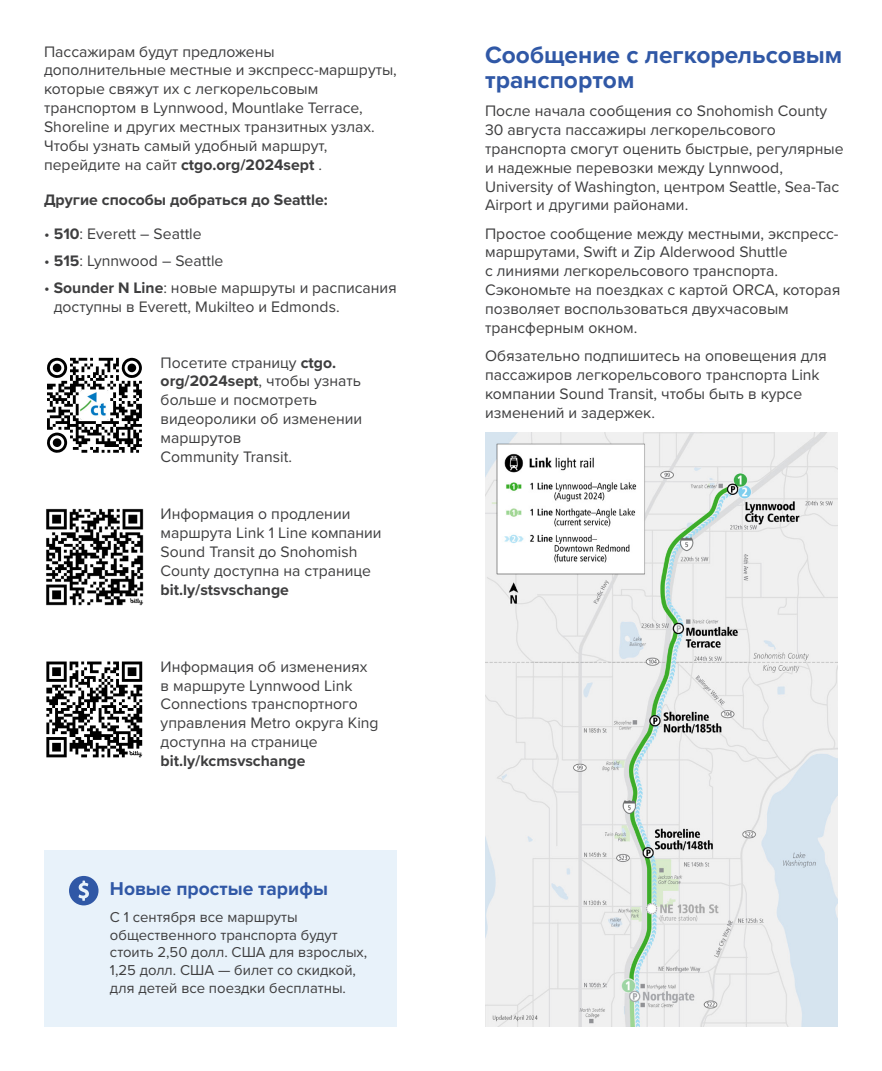
<style>
.page{position:relative;width:882px;height:1071px;background:#fff}
.page>*{position:absolute;margin:0;border:0;box-sizing:border-box;transform-origin:0 0}
.t1{font:700 24.5px/24.5px "Proxima Nova";color:#3058a6}
.t2{font:700 19.25px "Proxima Nova";color:#3058a6}
.t3{font:15.75px/18.9px "Proxima Nova";color:#3e3e3f}
.t4{font:700 15.75px "Proxima Nova";color:#3e3e3f}
.t5{font:14.88px/17.8px "Proxima Nova";color:#3e3e3f}
.s1{font-weight:700}
</style>
<div class="page">
<img style="left:485px;top:432px;width:353px;height:595px">
<svg style="left:47px;top:358px;width:95px;height:95px"></svg>
<img style="left:80px;top:391px;width:29px;height:29px">
<img style="left:46px;top:508px;width:98px;height:98px">
<svg style="left:46px;top:661px;width:97px;height:97px"></svg>
<svg style="left:46px;top:662px;width:96px;height:95px"></svg>
<div style="left:44px;top:850px;width:353px;height:177px;background:#e8f2fa"></div>
<svg style="left:69px;top:876px;width:30px;height:29px"></svg>
<p class="t3" style="left:44px;top:41px;width:354px">Пассажирам будут предложены дополнительные местные и экспресс-маршруты, которые свяжут их с легкорельсовым транспортом в Lynnwood, Mountlake Terrace, Shoreline и других местных транзитных узлах.<br>Чтобы узнать самый удобный маршрут, перейдите на сайт <span class="s1">ctgo.org/2024sept</span> .</p>
<p class="t4" style="left:44px;top:188px;width:285px">Другие способы добраться до Seattle:</p>
<p class="t3" style="left:44px;top:224px;width:159px">• <span class="s1">510</span>: Everett – Seattle</p>
<p class="t3" style="left:44px;top:251px;width:181px">• <span class="s1">515</span>: Lynnwood – Seattle</p>
<p class="t3" style="left:54px;top:277px;width:345px;text-indent:-10px">• <span class="s1">Sounder N Line</span>: новые маршруты и расписания доступны в Everett, Mukilteo и Edmonds.</p>
<p class="t3" style="left:161px;top:352px;width:203px">Посетите страницу <span class="s1">ctgo. org/2024sept</span>, чтобы узнать больше и посмотреть видеоролики об изменении маршрутов<br>Community Transit.</p>
<p class="t3" style="left:161px;top:504px;width:223px">Информация о продлении маршрута Link 1 Line компании<br>Sound Transit до Snohomish<br>County доступна на странице <span class="s1">bit.ly/stsvschange</span></p>
<p class="t3" style="left:161px;top:656px;width:220px">Информация об изменениях в маршруте Lynnwood Link<br>Connections транспортного управления Metro округа King доступна на странице <span class="s1">bit.ly/kcmsvschange</span></p>
<p class="t2" style="left:110px;top:874px;width:219px">Новые простые тарифы</p>
<p class="t5" style="left:110px;top:907px;width:259px">С 1 сентября все маршруты общественного транспорта будут стоить 2,50 долл. США для взрослых,<br>1,25 долл. США — билет со скидкой, для детей все поездки бесплатны.</p>
<p class="t1" style="left:485px;top:42px;width:359px">Сообщение с легкорельсовым транспортом</p>
<p class="t3" style="left:485px;top:101px;width:360px">После начала сообщения со Snohomish County 30 августа пассажиры легкорельсового транспорта смогут оценить быстрые, регулярные и надежные перевозки между Lynnwood, University of Washington, центром Seattle, Sea-Tac Airport и другими районами.</p>
<p class="t3" style="left:485px;top:223px;width:357px">Простое сообщение между местными, экспресс&shy;маршрутами, Swift и Zip Alderwood Shuttle<br>с линиями легкорельсового транспорта.<br>Сэкономьте на поездках с картой ORCA, которая позволяет воспользоваться двухчасовым трансферным окном.</p>
<p class="t3" style="left:485px;top:346px;width:343px">Обязательно подпишитесь на оповещения для пассажиров легкорельсового транспорта Link компании Sound Transit, чтобы быть в курсе изменений и задержек.</p>
</div>
